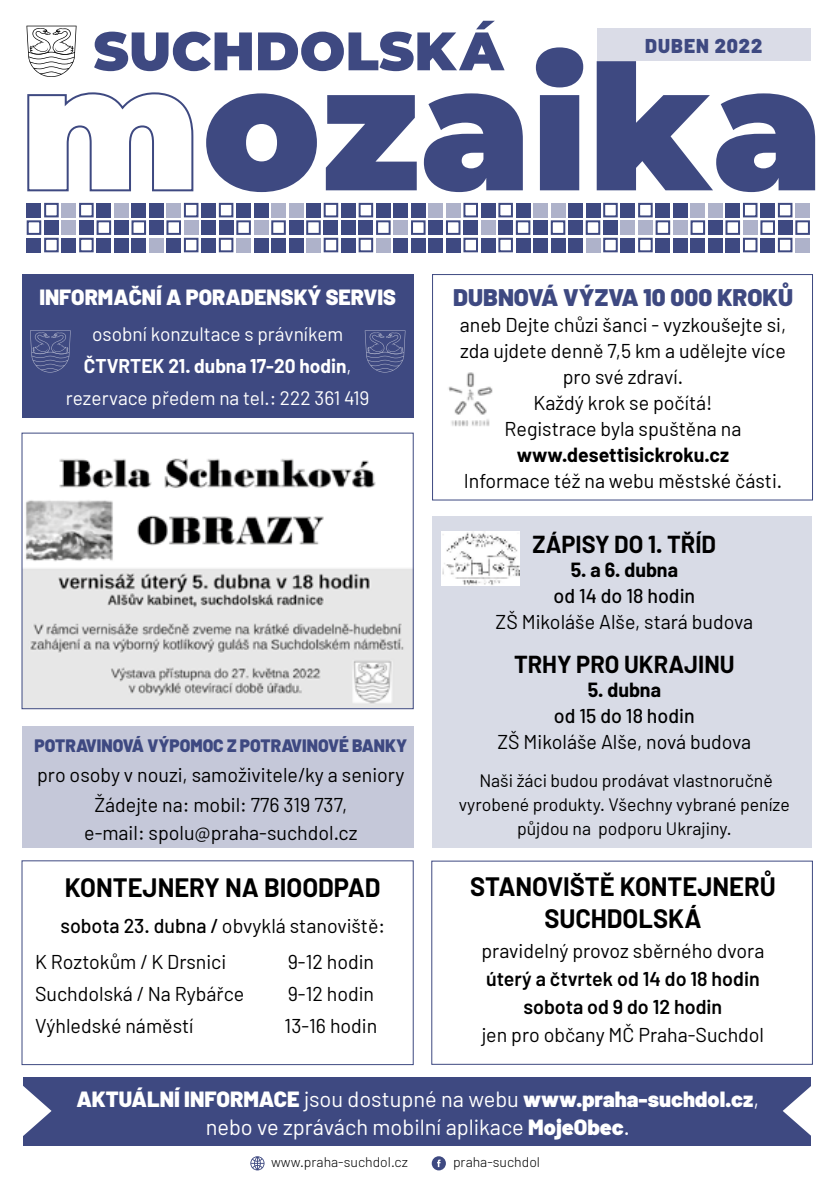
<style>
.page{position:relative;width:840px;height:1191px;background:#fff}
.page>*{position:absolute;margin:0;border:0;box-sizing:border-box;transform-origin:0 0}
.t1{font:900 174px "Montserrat";color:#3e4981}
.t2{font:900 54px "Montserrat";color:#3e4981}
.t3{font:700 26px/32px "Barlow";color:#000;text-align:center}
.t4{font:700 24px "Barlow";color:#000}
.t5{font:900 24px "Barlow";color:#3e4981}
.t6{font:22px/28px "Barlow";color:#fff;text-align:center}
.t7{font:900 22px "Barlow";color:#fff}
.t8{font:20px/26px "Barlow";color:#000;text-align:center}
.t9{font:600 20px/28px "Barlow";color:#000;text-align:center}
.t10{font:700 20px "Barlow";color:#000}
.t11{font:500 20px "Barlow";color:#000}
.t12{font:900 20px "Barlow";letter-spacing:.05em;color:#3e4981}
.t13{font:19.4px/32px "Barlow";color:#fff;text-align:center}
.t14{font:18px/24px "Barlow";color:#000;text-align:center}
.t15{font:900 18px "Barlow";color:#3e4981;scale:.95 1}
.t16{font:300 14px "Barlow";color:#000}
.s1{font-weight:700}
.s2{font-weight:500}
.s3{font-weight:900}
</style>
<div class="page">
<div style="left:596px;top:28px;width:214px;height:33px;background:#dadce7"></div>
<div style="left:149px;top:203px;width:14px;height:14px;background:#3e4981"></div>
<div style="left:411px;top:203px;width:14px;height:14px;background:#3e4981"></div>
<div style="left:672px;top:203px;width:15px;height:14px;background:#3e4981"></div>
<div style="left:184px;top:203px;width:14px;height:14px;border:2px solid #3e4981"></div>
<div style="left:445px;top:203px;width:15px;height:14px;background:#aeb2ca"></div>
<div style="left:707px;top:203px;width:15px;height:14px;background:#aeb2ca"></div>
<div style="left:777px;top:203px;width:15px;height:14px;border:2px solid #3e4981"></div>
<div style="left:672px;top:220px;width:15px;height:15px;background:#aeb2ca"></div>
<div style="left:672px;top:238px;width:15px;height:14px;background:#3e4981"></div>
<div style="left:707px;top:238px;width:15px;height:14px;background:#3e4981"></div>
<div style="left:777px;top:238px;width:15px;height:14px;border:2px solid #3e4981"></div>
<div style="left:131px;top:203px;width:15px;height:14px;background:#3e4981"></div>
<div style="left:393px;top:203px;width:15px;height:14px;background:#3e4981"></div>
<div style="left:655px;top:203px;width:14px;height:14px;background:#3e4981"></div>
<div style="left:166px;top:203px;width:15px;height:14px;background:#aeb2ca"></div>
<div style="left:428px;top:203px;width:15px;height:14px;background:#aeb2ca"></div>
<div style="left:690px;top:203px;width:14px;height:14px;background:#aeb2ca"></div>
<div style="left:760px;top:203px;width:14px;height:14px;background:#3e4981"></div>
<div style="left:690px;top:238px;width:14px;height:14px;background:#3e4981"></div>
<div style="left:760px;top:238px;width:14px;height:14px;background:#3e4981"></div>
<div style="left:114px;top:203px;width:14px;height:14px;background:#aeb2ca"></div>
<div style="left:376px;top:203px;width:14px;height:14px;background:#3e4981"></div>
<div style="left:637px;top:203px;width:15px;height:14px;border:2px solid #3e4981"></div>
<div style="left:96px;top:203px;width:15px;height:14px;background:#3e4981"></div>
<div style="left:358px;top:203px;width:15px;height:14px;border:2px solid #3e4981"></div>
<div style="left:620px;top:203px;width:15px;height:14px;background:#3e4981"></div>
<div style="left:79px;top:203px;width:15px;height:14px;border:2px solid #3e4981"></div>
<div style="left:341px;top:203px;width:14px;height:14px;background:#3e4981"></div>
<div style="left:603px;top:203px;width:14px;height:14px;border:2px solid #3e4981"></div>
<div style="left:62px;top:203px;width:14px;height:14px;background:#aeb2ca"></div>
<div style="left:323px;top:203px;width:15px;height:14px;border:2px solid #3e4981"></div>
<div style="left:585px;top:203px;width:15px;height:14px;background:#3e4981"></div>
<div style="left:306px;top:203px;width:14px;height:14px;background:#3e4981"></div>
<div style="left:568px;top:203px;width:14px;height:14px;background:#3e4981"></div>
<div style="left:44px;top:203px;width:15px;height:14px;border:2px solid #3e4981"></div>
<div style="left:254px;top:203px;width:14px;height:14px;background:#3e4981"></div>
<div style="left:515px;top:203px;width:15px;height:14px;background:#3e4981"></div>
<div style="left:288px;top:203px;width:15px;height:14px;background:#aeb2ca"></div>
<div style="left:550px;top:203px;width:15px;height:14px;background:#aeb2ca"></div>
<div style="left:236px;top:203px;width:15px;height:14px;background:#3e4981"></div>
<div style="left:498px;top:203px;width:14px;height:14px;border:2px solid #3e4981"></div>
<div style="left:27px;top:203px;width:14px;height:14px;background:#3e4981"></div>
<div style="left:271px;top:203px;width:15px;height:14px;background:#aeb2ca"></div>
<div style="left:533px;top:203px;width:14px;height:14px;background:#aeb2ca"></div>
<svg style="left:26px;top:220px;width:644px;height:33px"></svg>
<div style="left:533px;top:220px;width:14px;height:15px;background:#3e4981"></div>
<div style="left:236px;top:238px;width:15px;height:14px;background:#aeb2ca"></div>
<div style="left:498px;top:238px;width:14px;height:14px;border:2px solid #3e4981"></div>
<div style="left:27px;top:238px;width:14px;height:14px;background:#3e4981"></div>
<div style="left:271px;top:238px;width:15px;height:14px;background:#3e4981"></div>
<div style="left:533px;top:238px;width:14px;height:14px;background:#3e4981"></div>
<div style="left:219px;top:203px;width:14px;height:14px;border:2px solid #3e4981"></div>
<div style="left:480px;top:203px;width:15px;height:14px;background:#3e4981"></div>
<div style="left:742px;top:203px;width:15px;height:14px;border:2px solid #3e4981"></div>
<div style="left:219px;top:220px;width:14px;height:15px;background:#3e4981"></div>
<div style="left:480px;top:220px;width:15px;height:15px;background:#aeb2ca"></div>
<div style="left:219px;top:238px;width:14px;height:14px;border:2px solid #3e4981"></div>
<div style="left:480px;top:238px;width:15px;height:14px;background:#3e4981"></div>
<div style="left:742px;top:238px;width:15px;height:14px;border:2px solid #3e4981"></div>
<div style="left:201px;top:203px;width:15px;height:14px;background:#3e4981"></div>
<div style="left:463px;top:203px;width:14px;height:14px;border:2px solid #3e4981"></div>
<div style="left:725px;top:203px;width:14px;height:14px;background:#3e4981"></div>
<div style="left:794px;top:203px;width:15px;height:14px;background:#aeb2ca"></div>
<div style="left:201px;top:220px;width:15px;height:15px;background:#3e4981"></div>
<div style="left:463px;top:220px;width:14px;height:15px;background:#3e4981"></div>
<svg style="left:690px;top:220px;width:120px;height:15px"></svg>
<div style="left:201px;top:238px;width:15px;height:14px;background:#3e4981"></div>
<div style="left:463px;top:238px;width:14px;height:14px;border:2px solid #3e4981"></div>
<div style="left:725px;top:238px;width:14px;height:14px;background:#3e4981"></div>
<div style="left:794px;top:238px;width:15px;height:14px;background:#aeb2ca"></div>
<svg style="left:27px;top:92px;width:167px;height:100px"></svg>
<svg style="left:27px;top:26px;width:49px;height:51px"></svg>
<svg style="left:250px;top:1156px;width:14px;height:14px"></svg>
<div style="left:431px;top:1156px;width:14px;height:14px;background:#3e4981;border-radius:50%"></div>
<svg style="left:437px;top:1159px;width:3px;height:8px"></svg>
<div style="left:22px;top:274px;width:391px;height:144px;background:#3e4981"></div>
<svg style="left:30px;top:330px;width:41px;height:42px"></svg>
<svg style="left:364px;top:330px;width:41px;height:42px"></svg>
<div style="left:432px;top:274px;width:380px;height:226px;border:1px solid #3e4981"></div>
<img style="left:24px;top:458px;width:387px;height:249px">
<div style="left:22px;top:726px;width:391px;height:122px;background:#c5c8d9"></div>
<img style="left:448px;top:372px;width:45px;height:55px">
<div style="left:432px;top:516px;width:379px;height:332px;background:#d8dbe6"></div>
<img style="left:441px;top:532px;width:78px;height:53px">
<div style="left:23px;top:1077px;width:787px;height:68px;background:#3e4981"></div>
<svg style="left:23px;top:1086px;width:28px;height:50px"></svg>
<svg style="left:782px;top:1084px;width:29px;height:53px"></svg>
<h2 class="t2" style="left:93px;top:11px;width:411px">SUCHDOLSKÁ</h2>
<p class="t12" style="left:644px;top:33px;width:118px">DUBEN 2022</p>
<h1 class="t1" style="left:202px;top:-2px;width:622px">ozaika</h1>
<p class="t7" style="left:39px;top:283px;width:358px">INFORMAČNÍ A PORADENSKÝ SERVIS</p>
<p class="t13" style="left:66px;top:317px;width:305px">osobní konzultace s právníkem<br><span class="s1">ČTVRTEK 21. dubna 17-20 hodin</span>, rezervace předem na tel.: 222 361 419</p>
<p class="t15" style="left:35px;top:734px;width:393px">POTRAVINOVÁ VÝPOMOC Z POTRAVINOVÉ BANKY</p>
<p class="t8" style="left:37px;top:759px;width:369px;line-height:30px">pro osoby v nouzi, samoživitele/ky a seniory<br>Žádejte na: mobil: 776 319 737,</p>
<p class="t8" style="left:84px;top:819px;width:275px">e-mail: spolu@praha-suchdol.cz</p>
<h3 class="t3" style="left:65px;top:871px;width:317px">KONTEJNERY NA BIOODPAD</h3>
<p class="t8" style="left:35px;top:907px;width:351px;line-height:36px;text-align:left;text-indent:25px"><span class="s2">sobota 23. dubna /</span> obvyklá stanoviště:<br>K Roztokům / K Drsnici</p>
<p class="t8" style="left:287px;top:948px;width:88px">9-12 hodin</p>
<p class="t8" style="left:35px;top:980px;width:211px">Suchdolská / Na Rybářce</p>
<p class="t8" style="left:287px;top:980px;width:88px">9-12 hodin</p>
<p class="t8" style="left:35px;top:1012px;width:160px">Výhledské náměstí</p>
<p class="t8" style="left:284px;top:1012px;width:94px">13-16 hodin</p>
<p class="t5" style="left:453px;top:283px;width:341px">DUBNOVÁ VÝZVA 10 000 KROKŮ</p>
<p class="t8" style="left:459px;top:311px;width:328px">aneb Dejte chůzi šanci - vyzkoušejte si, zda ujdete denně 7,5 km a udělejte více pro své zdraví.<br>Každý krok se počítá!<br>Registrace byla spuštěna na</p>
<p class="t10" style="left:516px;top:442px;width:214px">www.desettisickroku.cz</p>
<p class="t8" style="left:463px;top:467px;width:320px">Informace též na webu městské části.</p>
<p class="t4" style="left:532px;top:529px;width:185px">ZÁPISY DO 1. TŘÍD</p>
<p class="t10" style="left:570px;top:557px;width:109px">5. a 6. dubna</p>
<p class="t11" style="left:553px;top:583px;width:143px">od 14 do 18 hodin</p>
<p class="t8" style="left:495px;top:608px;width:259px">ZŠ Mikoláše Alše, stará budova</p>
<p class="t4" style="left:513px;top:649px;width:222px">TRHY PRO UKRAJINU</p>
<p class="t10" style="left:587px;top:677px;width:75px">5. dubna</p>
<p class="t11" style="left:553px;top:703px;width:142px">od 15 do 18 hodin</p>
<p class="t8" style="left:497px;top:728px;width:255px">ZŠ Mikoláše Alše, nová budova</p>
<p class="t14" style="left:458px;top:767px;width:332px">Naši žáci budou prodávat vlastnoručně vyrobené produkty. Všechny vybrané peníze půjdou na podporu Ukrajiny.</p>
<h3 class="t3" style="left:470px;top:870px;width:307px">STANOVIŠTĚ KONTEJNERŮ<br>SUCHDOLSKÁ</h3>
<p class="t8" style="left:481px;top:937px;width:284px">pravidelný provoz sběrného dvora</p>
<p class="t9" style="left:486px;top:964px;width:275px">úterý a čtvrtek od 14 do 18 hodin sobota od 9 do 12 hodin</p>
<p class="t8" style="left:481px;top:1021px;width:284px">jen pro občany MČ Praha-Suchdol</p>
<p class="t6" style="left:76px;top:1084px;width:684px"><span class="s3">AKTUÁLNÍ INFORMACE</span> jsou dostupné na webu <span class="s3">www.praha-suchdol.cz</span>, nebo ve zprávách mobilní aplikace <span class="s3">MojeObec</span>.</p>
<p class="t16" style="left:271px;top:1153px;width:138px">www.praha-suchdol.cz</p>
<p class="t16" style="left:453px;top:1153px;width:88px">praha-suchdol</p>
</div>
